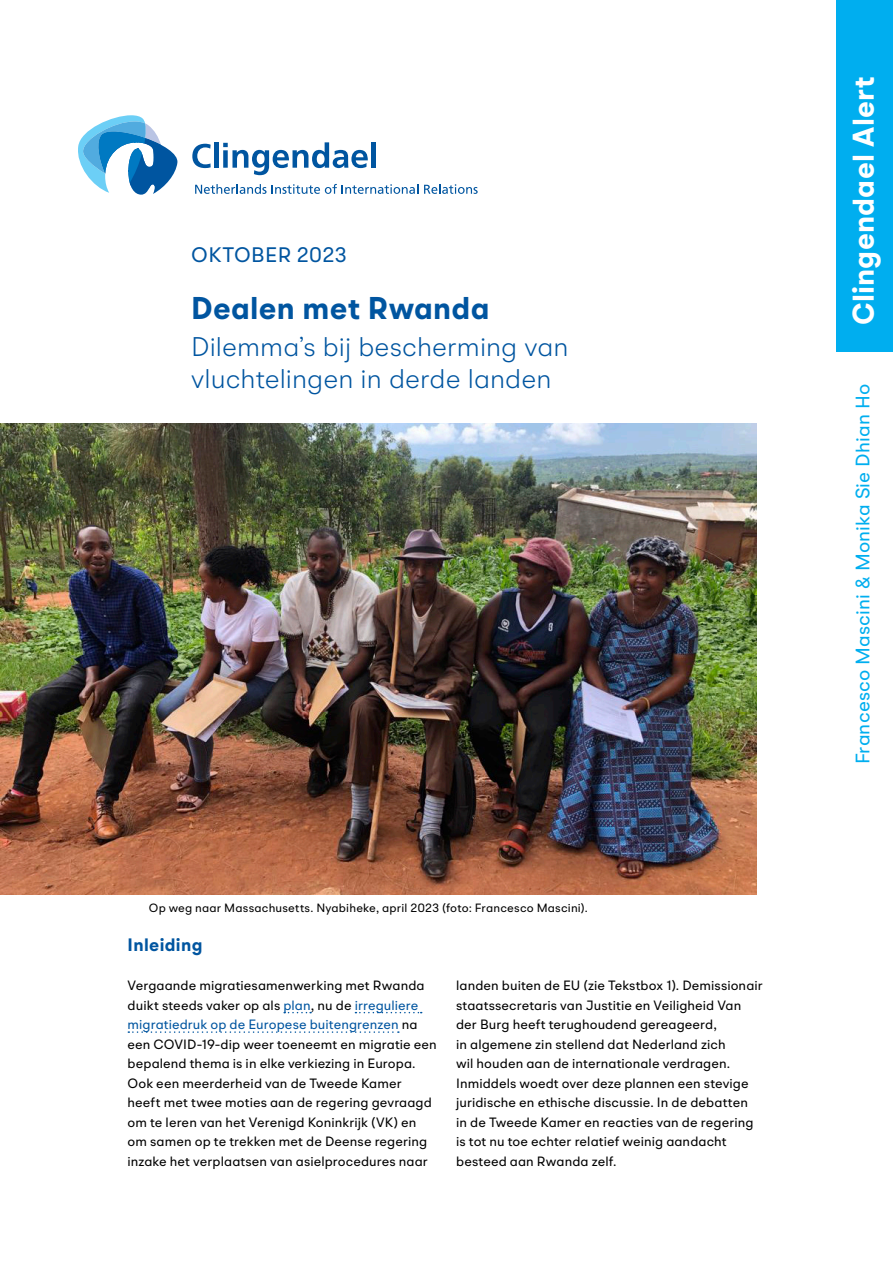
<style>
.page{position:relative;width:893px;height:1263px;background:#fff}
.page>*{position:absolute;margin:0;border:0;box-sizing:border-box;transform-origin:0 0}
.Title_Title{font:700 31.5px "BR Omega";letter-spacing:.01em;color:#0055a0}
.Title_Title-2{font:700 30px "BR Omega";letter-spacing:.01em;color:#fff}
.Subtitel_Title{font:300 27px/32.4px "BR Omega";letter-spacing:.005em;color:#0055a0}
.Title_Title-3{font:21px "BR Omega";letter-spacing:.005em;color:#0055a0}
.Author_Title{font:19.5px "BR Omega";letter-spacing:.01em;color:#00aeef}
.t1{font:700 18px "BR Omega";letter-spacing:.02em;color:#0055a0}
.P_H{font:13.5px/19.5px "BR Omega";letter-spacing:.005em;color:#000}
.Source_F{font:12px "BR Omega";letter-spacing:.015em;color:#000}
.s1{color:#0055a0}
</style>
<div class="page">
<svg style="left:192px;top:144px;width:19px;height:24px"></svg>
<hr style="left:214px;top:142px;width:4px;height:26px;background:#0055a0">
<svg style="left:223px;top:142px;width:145px;height:33px"></svg>
<div style="left:371px;top:142px;width:5px;height:26px;background:#0055a0"></div>
<svg style="left:195px;top:184px;width:223px;height:10px"></svg>
<svg style="left:424px;top:184px;width:54px;height:10px"></svg>
<svg style="left:78px;top:115px;width:100px;height:80px"></svg>
<div style="left:836px;top:0;width:57px;height:351px;background:#00aeef"></div>
<svg style="left:284px;top:1012px;width:27px;height:1px"></svg>
<svg style="left:355px;top:1012px;width:67px;height:1px"></svg>
<svg style="left:128px;top:1031px;width:271px;height:2px"></svg>
<img style="left:0;top:423px;width:756px;height:471px">
<p class="Title_Title-3" style="left:191px;top:241px;width:157px">OKTOBER 2023</p>
<p class="Title_Title" style="left:191px;top:288px;width:300px">Dealen met Rwanda</p>
<p class="Subtitel_Title" style="left:191px;top:330px;width:379px">Dilemma’s bij bescherming van vluchtelingen in derde landen</p>
<p class="Source_F" style="left:149px;top:901px;width:440px">Op weg naar Massachusetts. Nyabiheke, april 2023 (foto: Francesco Mascini).</p>
<h2 class="t1" style="left:128px;top:933px;width:76px">Inleiding</h2>
<p class="P_H" style="left:128px;top:975px;width:311px">Vergaande migratiesamenwerking met Rwanda duikt steeds vaker op als <span class="s1">plan</span>, nu de <span class="s1">irreguliere migratiedruk op de Europese buitengrenzen</span> na een COVID-19-dip weer toeneemt en migratie een bepalend thema is in elke verkiezing in Europa.<br>Ook een meerderheid van de Tweede Kamer heeft met twee moties aan de regering gevraagd om te leren van het Verenigd Koninkrijk (VK) en om samen op te trekken met de Deense regering inzake het verplaatsen van asielprocedures naar</p>
<p class="P_H" style="left:456px;top:975px;width:308px">landen buiten de EU (zie Tekstbox 1). Demissionair staatssecretaris van Justitie en Veiligheid Van der Burg heeft terughoudend gereageerd,<br>in algemene zin stellend dat Nederland zich<br>wil houden aan de internationale verdragen.<br>Inmiddels woedt over deze plannen een stevige juridische en ethische discussie. In de debatten<br>in de Tweede Kamer en reacties van de regering is tot nu toe echter relatief weinig aandacht besteed aan Rwanda zelf.</p>
<p class="Title_Title-2" style="left:844px;top:325px;width:250px;rotate:-90deg">Clingendael Alert</p>
<p class="Author_Title" style="left:850px;top:764px;width:382px;rotate:-90deg">Francesco Mascini &amp; Monika Sie Dhian Ho</p>
</div>
